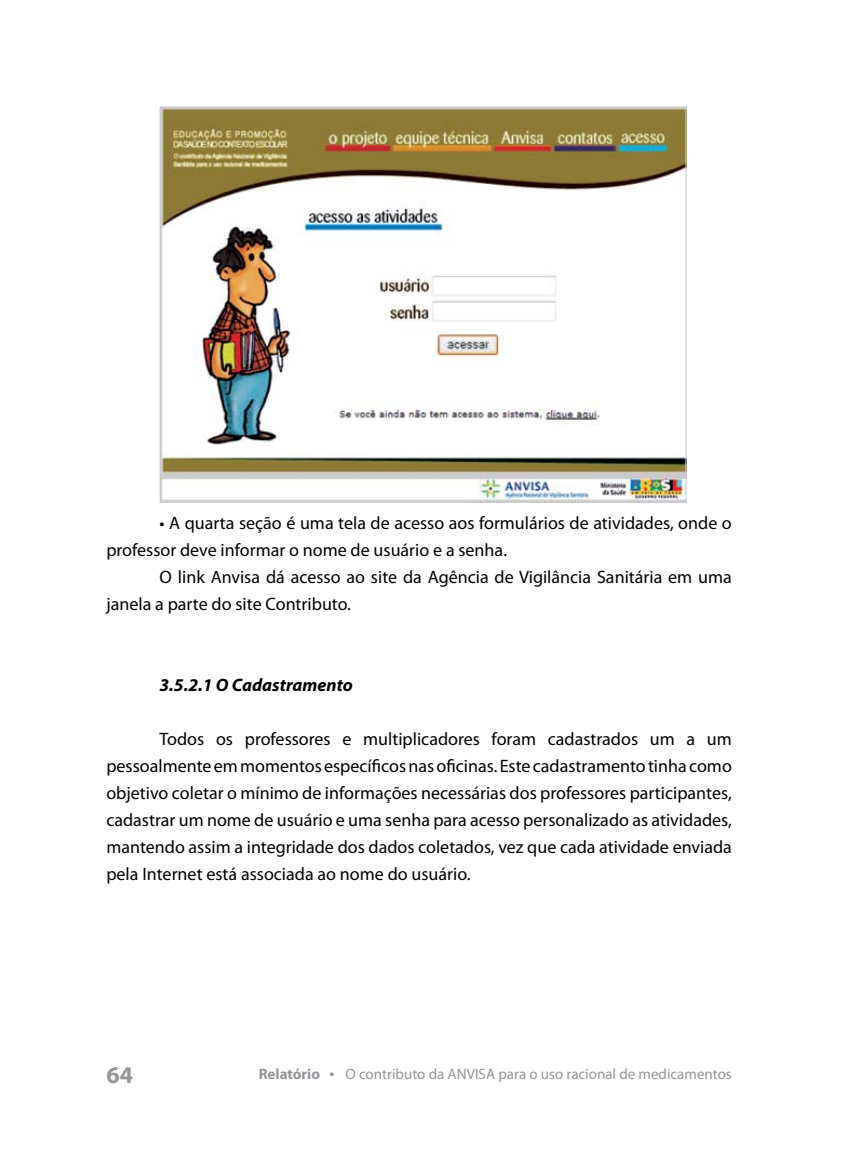
<style>
.page{position:relative;width:851px;height:1149px;background:#fff}
.page>*{position:absolute;margin:0;border:0;box-sizing:border-box;transform-origin:0 0}
.t1{font:700 24px "Myriad Pro";color:#939598}
.t2{font:18px/27px "Myriad Pro";color:#000}
.t3{font:italic 700 18px "Myriad Pro";color:#000}
.t4{font:15px "Myriad Pro";color:#939598}
.s1{font-weight:700}
.s2{font-size:18px}
</style>
<div class="page">
<img style="left:159px;top:106px;width:527px;height:396px">
<p class="t2" style="left:106px;top:509px;width:627px;text-indent:53px">• A quarta seção é uma tela de acesso aos formulários de atividades, onde o professor deve informar o nome de usuário e a senha.</p>
<p class="t2" style="left:106px;top:563px;width:627px;text-indent:53px">O link Anvisa dá acesso ao site da Agência de Vigilância Sanitária em uma janela a parte do site Contributo.</p>
<p class="t3" style="left:159px;top:673px;width:195px">3.5.2.1 O Cadastramento</p>
<p class="t2" style="left:106px;top:725px;width:627px;text-align:justify;text-indent:53px">Todos os professores e multiplicadores foram cadastrados um a um pessoalmente em momentos específicos nas oficinas. Este cadastramento tinha como objetivo coletar o mínimo de informações necessárias dos professores participantes, cadastrar um nome de usuário e uma senha para acesso personalizado as atividades, mantendo assim a integridade dos dados coletados, vez que cada atividade enviada pela Internet está associada ao nome do usuário.</p>
<h1 class="t1" style="left:106px;top:1059px;width:28px">64</h1>
<p class="t4" style="left:259px;top:1064px;width:474px"><span class="s1">Relatório</span> <span class="s2">•</span> O contributo da ANVISA para o uso racional de medicamentos</p>
</div>
